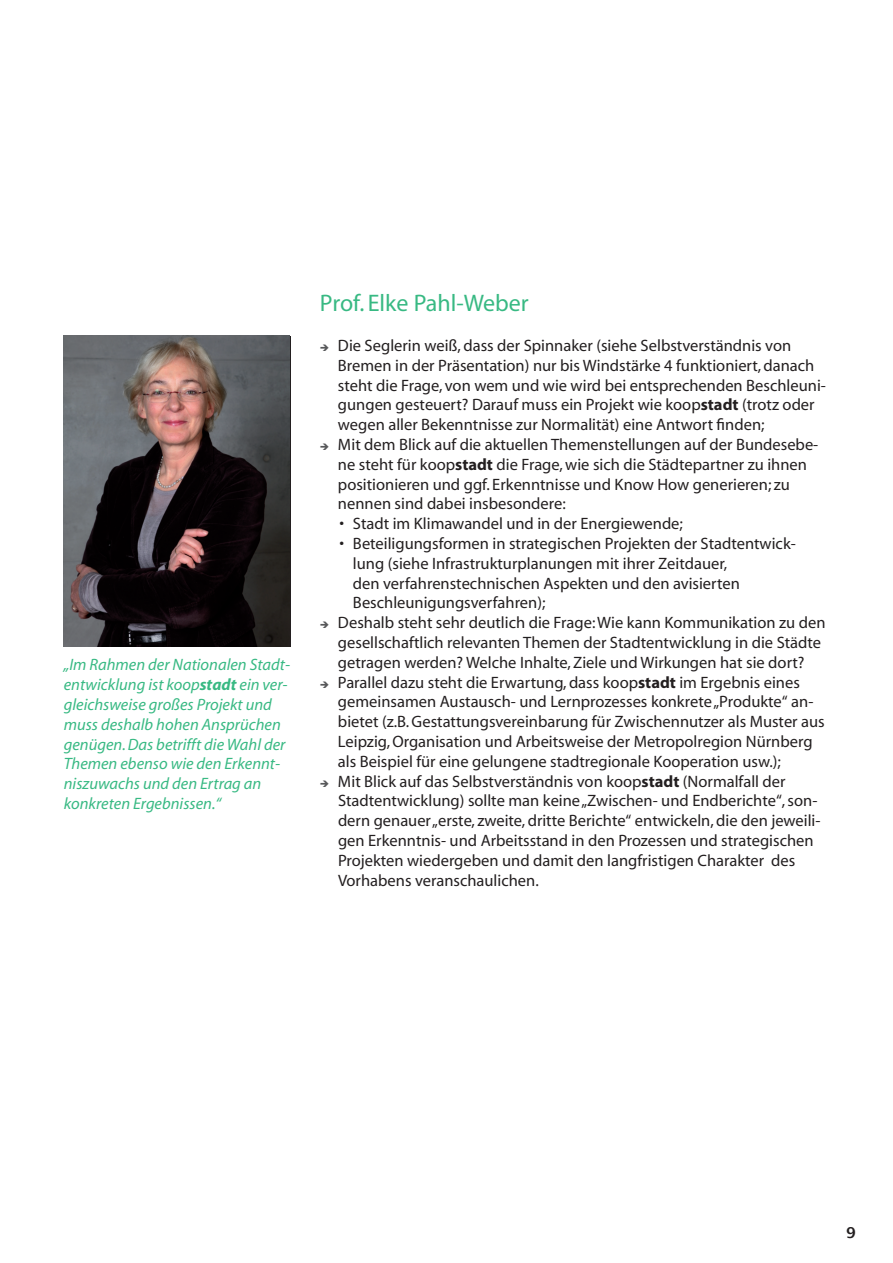
<style>
.page{position:relative;width:893px;height:1263px;background:#fff}
.page>*{position:absolute;margin:0;border:0;box-sizing:border-box;transform-origin:0 0}
.t1{font:24px "Myriad";color:#38b983}
.t2{font:16.5px/19.8px "Myriad";color:#231f20}
.t3{font:italic 16.5px/19.8px "Myriad";color:#38b983}
.t4{font:600 15px "Lucida Sans";color:#231f20}
.s1{font-weight:700}
</style>
<div class="page">
<img style="left:64px;top:336px;width:225px;height:310px">
<p class="t3" style="left:64px;top:656px;width:228px">„Im Rahmen der Nationalen Stadt&shy;entwicklung ist koop<span class="s1">stadt</span> ein ver&shy;gleichsweise großes Projekt und muss deshalb hohen Ansprüchen genügen. Das betrifft die Wahl der<br>Themen ebenso wie den Erkennt&shy;niszuwachs und den Ertrag an konkreten Ergebnissen.“</p>
<h1 class="t1" style="left:320px;top:291px;width:210px">Prof. Elke Pahl-Weber</h1>
<p class="t2" style="left:338px;top:336px;width:489px">Die Seglerin weiß, dass der Spinnaker (siehe Selbstverständnis von Bremen in der Präsentation) nur bis Windstärke 4 funktioniert, danach steht die Frage, von wem und wie wird bei entsprechenden Beschleuni&shy;gungen gesteuert? Darauf muss ein Projekt wie koop<span class="s1">stadt</span> (trotz oder wegen aller Bekenntnisse zur Normalität) eine Antwort finden;<br>Mit dem Blick auf die aktuellen Themenstellungen auf der Bundesebe&shy;ne steht für koop<span class="s1">stadt</span> die Frage, wie sich die Städtepartner zu ihnen positionieren und ggf. Erkenntnisse und Know How generieren; zu nennen sind dabei insbesondere:</p>
<p class="t2" style="left:339px;top:514px;width:345px">• Stadt im Klimawandel und in der Energiewende;</p>
<p class="t2" style="left:339px;top:534px;width:458px">• Beteiligungsformen in strategischen Projekten der Stadtentwick-</p>
<p class="t2" style="left:353px;top:554px;width:376px">lung (siehe Infrastrukturplanungen mit ihrer Zeitdauer,</p>
<p class="t2" style="left:353px;top:574px;width:388px">den verfahrenstechnischen Aspekten und den avisierten</p>
<p class="t2" style="left:353px;top:594px;width:194px">Beschleunigungsverfahren);</p>
<p class="t2" style="left:338px;top:613px;width:489px">Deshalb steht sehr deutlich die Frage: Wie kann Kommunikation zu den</p>
<p class="t2" style="left:338px;top:633px;width:485px">gesellschaftlich relevanten Themen der Stadtentwicklung in die Städte</p>
<p class="t2" style="left:338px;top:653px;width:468px">getragen werden? Welche Inhalte, Ziele und Wirkungen hat sie dort?</p>
<p class="t2" style="left:338px;top:673px;width:463px">Parallel dazu steht die Erwartung, dass koop<span class="s1">stadt</span> im Ergebnis eines</p>
<p class="t2" style="left:338px;top:693px;width:477px">gemeinsamen Austausch- und Lernprozesses konkrete „Produkte“ an-</p>
<p class="t2" style="left:338px;top:712px;width:488px">bietet (z.B. Gestattungsvereinbarung für Zwischennutzer als Muster aus</p>
<p class="t2" style="left:338px;top:732px;width:476px">Leipzig, Organisation und Arbeitsweise der Metropolregion Nürnberg</p>
<p class="t2" style="left:338px;top:752px;width:445px">als Beispiel für eine gelungene stadtregionale Kooperation usw.);</p>
<p class="t2" style="left:338px;top:772px;width:449px">Mit Blick auf das Selbstverständnis von koop<span class="s1">stadt</span> (Normalfall der</p>
<p class="t2" style="left:338px;top:792px;width:481px">Stadtentwicklung) sollte man keine „Zwischen- und Endberichte“, son-</p>
<p class="t2" style="left:338px;top:811px;width:484px">dern genauer „erste, zweite, dritte Berichte“ entwickeln, die den jeweili-</p>
<p class="t2" style="left:338px;top:831px;width:477px">gen Erkenntnis- und Arbeitsstand in den Prozessen und strategischen</p>
<p class="t2" style="left:338px;top:851px;width:459px">Projekten wiedergeben und damit den langfristigen Charakter des</p>
<p class="t2" style="left:338px;top:871px;width:202px">Vorhabens veranschaulichen.</p>
<p class="t4" style="left:846px;top:1224px;width:11px">9</p>
</div>
